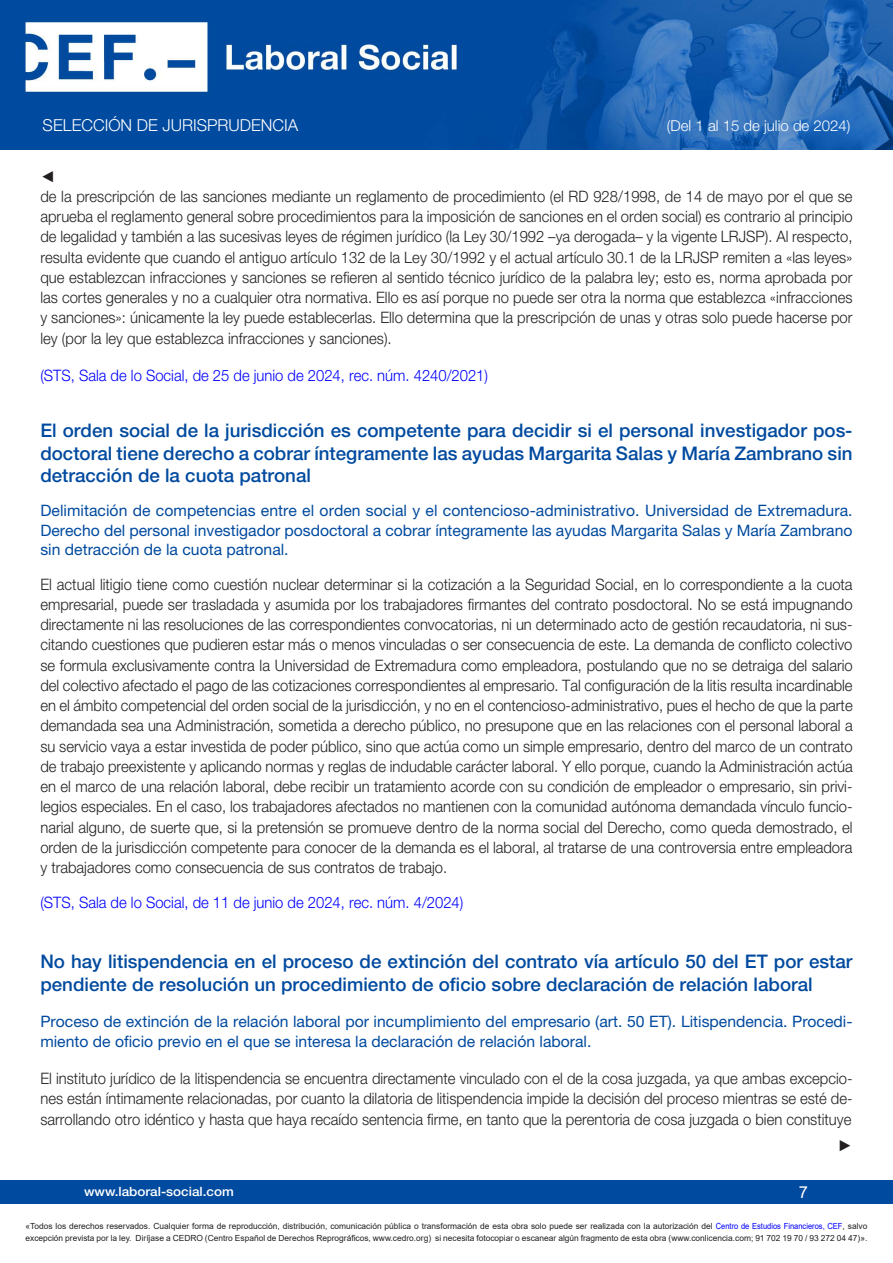
<style>
.page{position:relative;width:893px;height:1263px;background:#fff}
.page>*{position:absolute;margin:0;border:0;box-sizing:border-box;transform-origin:0 0}
.Cabecera_nuevo{font:500 18.75px/22.5px "Helvetica Neue LT Std";color:#004a9f;text-align:justify}
.t1{font:300 16.5px "Helvetica Neue LT Std";color:#fff}
.t2{font:16.5px "Arial";color:#fff}
.Contenido_nuevo{font:300 15.75px/20.2px "Helvetica Neue LT Std";color:#231f20;text-align:justify;scale:.94 1}
.Subcabecera{font:15.75px/19.5px "Helvetica Neue LT Std";color:#004a9f;text-align:justify}
.Contenido_nuevo-2{font:300 15.75px "Helvetica Neue LT Std";color:#00f;scale:.94 1}
.Contenido_nuevo-3{font:15.75px "Arial";color:#231f20;scale:.94 1}
.t3{font:300 15px "Helvetica Neue LT Std";color:#fff}
.t4{font:500 12.75px "Helvetica Neue LT Std";color:#fff;scale:1.06 1}
.t5{font:8.4px/12px "Arial";color:#231f20}
.s1{color:#00f}
</style>
<div class="page">
<div style="left:0;top:1180px;width:893px;height:23px;background:#004a9f"></div>
<img style="left:0;top:0;width:893px;height:149px">
<p class="t1" style="left:43px;top:115px;width:257px">SELECCIÓN DE JURISPRUDENCIA</p>
<p class="t3" style="left:667px;top:117px;width:185px">(Del 1 al 15 de julio de 2024)</p>
<p class="Contenido_nuevo-3" style="left:40px;top:165px;width:17px">◄</p>
<p class="Contenido_nuevo" style="left:40px;top:186px;width:866px">de la prescripción de las sanciones mediante un reglamento de procedimiento (el RD 928/1998, de 14 de mayo por el que se aprueba el reglamento general sobre procedimientos para la imposición de sanciones en el orden social) es contrario al principio de legalidad y también a las sucesivas leyes de régimen jurídico (la Ley 30/1992 –ya derogada– y la vigente LRJSP). Al respecto, resulta evidente que cuando el antiguo artículo 132 de la Ley 30/1992 y el actual artículo 30.1 de la LRJSP remiten a «las leyes» que establezcan infracciones y sanciones se refieren al sentido técnico jurídico de la palabra ley; esto es, norma aprobada por las cortes generales y no a cualquier otra normativa. Ello es así porque no puede ser otra la norma que establezca «infracciones y sanciones»: únicamente la ley puede establecerlas. Ello determina que la prescripción de unas y otras solo puede hacerse por ley (por la ley que establezca infracciones y sanciones).</p>
<p class="Contenido_nuevo-2" style="left:40px;top:366px;width:478px">(STS, Sala de lo Social, de 25 de junio de 2024, rec. núm. 4240/2021)</p>
<p class="Cabecera_nuevo" style="left:40px;top:419px;width:814px">El orden social de la jurisdicción es competente para decidir si el personal investigador pos&shy;doctoral tiene derecho a cobrar íntegramente las ayudas Margarita Salas y María Zambrano sin detracción de la cuota patronal</p>
<p class="Subcabecera" style="left:40px;top:501px;width:814px">Delimitación de competencias entre el orden social y el contencioso-administrativo. Universidad de Extremadura.<br>Derecho del personal investigador posdoctoral a cobrar íntegramente las ayudas Margarita Salas y María Zambrano sin detracción de la cuota patronal.</p>
<p class="Contenido_nuevo" style="left:40px;top:574px;width:866px">El actual litigio tiene como cuestión nuclear determinar si la cotización a la Seguridad Social, en lo correspondiente a la cuota empresarial, puede ser trasladada y asumida por los trabajadores firmantes del contrato posdoctoral. No se está impugnando directamente ni las resoluciones de las correspondientes convocatorias, ni un determinado acto de gestión recaudatoria, ni sus&shy;citando cuestiones que pudieren estar más o menos vinculadas o ser consecuencia de este. La demanda de conflicto colectivo se formula exclusivamente contra la Universidad de Extremadura como empleadora, postulando que no se detraiga del salario del colectivo afectado el pago de las cotizaciones correspondientes al empresario. Tal configuración de la litis resulta incardinable en el ámbito competencial del orden social de la jurisdicción, y no en el contencioso-administrativo, pues el hecho de que la parte demandada sea una Administración, sometida a derecho público, no presupone que en las relaciones con el personal laboral a su servicio vaya a estar investida de poder público, sino que actúa como un simple empresario, dentro del marco de un contrato de trabajo preexistente y aplicando normas y reglas de indudable carácter laboral. Y ello porque, cuando la Administración actúa en el marco de una relación laboral, debe recibir un tratamiento acorde con su condición de empleador o empresario, sin privi&shy;legios especiales. En el caso, los trabajadores afectados no mantienen con la comunidad autónoma demandada vínculo funcio&shy;narial alguno, de suerte que, si la pretensión se promueve dentro de la norma social del Derecho, como queda demostrado, el orden de la jurisdicción competente para conocer de la demanda es el laboral, al tratarse de una controversia entre empleadora y trabajadores como consecuencia de sus contratos de trabajo.</p>
<p class="Contenido_nuevo-2" style="left:40px;top:892px;width:451px">(STS, Sala de lo Social, de 11 de junio de 2024, rec. núm. 4/2024)</p>
<p class="Cabecera_nuevo" style="left:40px;top:950px;width:814px">No hay litispendencia en el proceso de extinción del contrato vía artículo 50 del ET por estar pendiente de resolución un procedimiento de oficio sobre declaración de relación laboral</p>
<p class="Subcabecera" style="left:40px;top:1012px;width:814px">Proceso de extinción de la relación laboral por incumplimiento del empresario (art. 50 ET). Litispendencia. Procedi&shy;miento de oficio previo en el que se interesa la declaración de relación laboral.</p>
<p class="Contenido_nuevo" style="left:40px;top:1068px;width:865px">El instituto jurídico de la litispendencia se encuentra directamente vinculado con el de la cosa juzgada, ya que ambas excepcio&shy;nes están íntimamente relacionadas, por cuanto la dilatoria de litispendencia impide la decisión del proceso mientras se esté de&shy;sarrollando otro idéntico y hasta que haya recaído sentencia firme, en tanto que la perentoria de cosa juzgada o bien constituye</p>
<p class="Contenido_nuevo-3" style="left:838px;top:1135px;width:17px">►</p>
<p class="t4" style="left:84px;top:1184px;width:143px">www.laboral-social.com</p>
<p class="t2" style="left:799px;top:1180px;width:11px">7</p>
<p class="t5" style="left:26px;top:1220px;width:843px">«Todos los derechos reservados. Cualquier forma de reproducción, distribución, comunicación pública o transformación de esta obra solo puede ser realizada con la autorización del <span class="s1">Centro de Estudios Financieros, CEF</span>, salvo excepción prevista por la ley. Diríjase a CEDRO (Centro Español de Derechos Reprográficos, www.cedro.org) si necesita fotocopiar o escanear algún fragmento de esta obra (www.conlicencia.com; 91 702 19 70 / 93 272 04 47)».</p>
</div>
